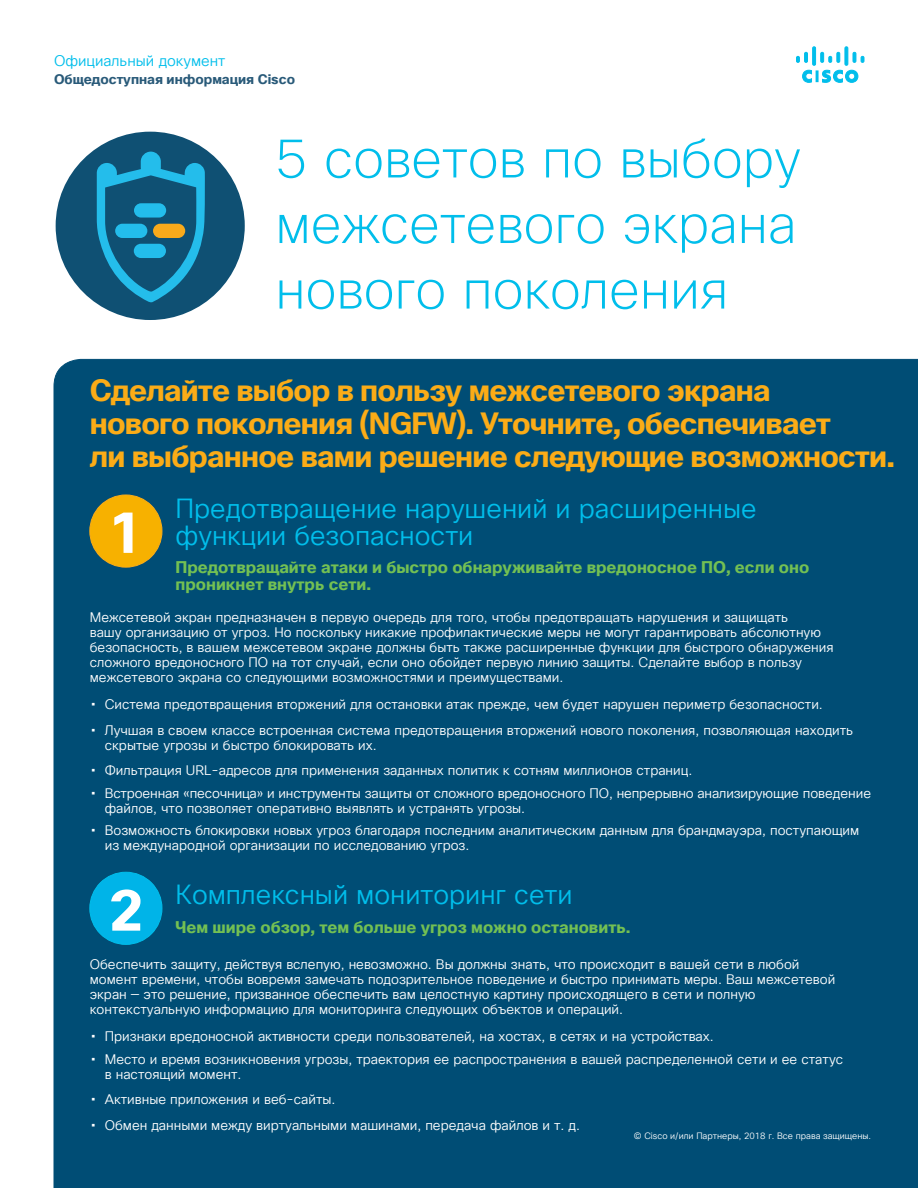
<style>
.page{position:relative;width:918px;height:1188px;background:#fff}
.page>*{position:absolute;margin:0;border:0;box-sizing:border-box;transform-origin:0 0}
.Paragraph_Style2{font:700 57.6px "Cisco Sans TT";color:#fff}
.Paragraph_Style2-2{font:200 54px/65.6px "Cisco Sans TT";color:#01beeb;text-align:justify}
.Paragraph_Style1{font:700 30px/33px "Cisco Sans TT";letter-spacing:-.025em;color:#fbac17}
.Paragraph_Style3{font:27px/27px "Cisco Sans TT Light";color:#01beeb}
.Paragraph_Style2-3{font:700 16.5px/16.5px "Cisco Sans TT";color:#73c053}
.t1{font:15px "Cisco Sans TT Light";color:#01beeb}
.Paragraph_Style4{font:13.5px/15px "Cisco Sans TT Light";color:#fff}
.t2{font:700 13.5px "Cisco Sans TT";color:#295a79}
.Paragraph_Style2-4{font:9px "Cisco Sans TT Light";color:#fefefe}
.s1{font-family:"Cisco Sans TT";font-size:15px}
</style>
<div class="page">
<svg style="left:796px;top:47px;width:68px;height:35px"></svg>
<div style="left:54px;top:359px;width:864px;height:829px;background:#004d75"></div>
<div style="left:56px;top:132px;width:189px;height:188px;background:#0f5073;border-radius:50%"></div>
<svg style="left:88px;top:143px;width:126px;height:168px"></svg>
<div style="left:153px;top:224px;width:32px;height:14px;background:#f8aa1b;border-radius:7px"></div>
<svg style="left:90px;top:495px;width:72px;height:72px;background:#c69d17"></svg>
<svg style="left:90px;top:872px;width:72px;height:72px;background:#00a0d1"></svg>
<p class="t1" style="left:54px;top:51px;width:173px">Официальный документ</p>
<p class="t2" style="left:54px;top:70px;width:243px">Общедоступная информация Cisco</p>
<p class="Paragraph_Style2-2" style="left:275px;top:127px;width:527px">5 советов по выбору межсетевого экрана нового поколения</p>
<p class="Paragraph_Style1" style="left:90px;top:375px;width:807px">Сделайте выбор в пользу межсетевого экрана<br>нового поколения (NGFW). Уточните, обеспечивает<br>ли выбранное вами решение следующие возможности.</p>
<p class="Paragraph_Style2" style="left:109px;top:495px;width:36px">1</p>
<p class="Paragraph_Style3" style="left:175px;top:496px;width:583px">Предотвращение нарушений и расширенные функции безопасности</p>
<p class="Paragraph_Style2-3" style="left:175px;top:560px;width:635px">Предотвращайте атаки и быстро обнаруживайте вредоносное ПО, если оно проникнет внутрь сети.</p>
<p class="Paragraph_Style4" style="left:90px;top:610px;width:745px">Межсетевой экран предназначен в первую очередь для того, чтобы предотвращать нарушения и защищать<br>вашу организацию от угроз. Но поскольку никакие профилактические меры не могут гарантировать абсолютную безопасность, в вашем межсетевом экране должны быть также расширенные функции для быстрого обнаружения сложного вредоносного ПО на тот случай, если оно обойдет первую линию защиты. Сделайте выбор в пользу межсетевого экрана со следующими возможностями и преимуществами.</p>
<p class="Paragraph_Style4" style="left:91px;top:698px;width:733px"><span class="s1">•</span> Система предотвращения вторжений для остановки атак прежде, чем будет нарушен периметр безопасности.</p>
<p class="Paragraph_Style4" style="left:105px;top:723px;width:750px;text-indent:-14px"><span class="s1">•</span> Лучшая в своем классе встроенная система предотвращения вторжений нового поколения, позволяющая находить скрытые угрозы и быстро блокировать их.</p>
<p class="Paragraph_Style4" style="left:91px;top:764px;width:603px"><span class="s1">•</span> Фильтрация URL-адресов для применения заданных политик к сотням миллионов страниц.</p>
<p class="Paragraph_Style4" style="left:105px;top:786px;width:768px;text-indent:-13px"><span class="s1">•</span> Встроенная «песочница» и инструменты защиты от сложного вредоносного ПО, непрерывно анализирующие поведение файлов, что позволяет оперативно выявлять и устранять угрозы.</p>
<p class="Paragraph_Style4" style="left:105px;top:824px;width:756px;text-indent:-13px"><span class="s1">•</span> Возможность блокировки новых угроз благодаря последним аналитическим данным для брандмауэра, поступающим из международной организации по исследованию угроз.</p>
<p class="Paragraph_Style2" style="left:109px;top:873px;width:36px">2</p>
<p class="Paragraph_Style3" style="left:175px;top:882px;width:399px">Комплексный мониторинг сети</p>
<p class="Paragraph_Style2-3" style="left:175px;top:919px;width:457px">Чем шире обзор, тем больше угроз можно остановить.</p>
<p class="Paragraph_Style4" style="left:90px;top:957px;width:747px">Обеспечить защиту, действуя вслепую, невозможно. Вы должны знать, что происходит в вашей сети в любой момент времени, чтобы вовремя замечать подозрительное поведение и быстро принимать меры. Ваш межсетевой экран — это решение, призванное обеспечить вам целостную картину происходящего в сети и полную контекстуальную информацию для мониторинга следующих объектов и операций.</p>
<p class="Paragraph_Style4" style="left:91px;top:1030px;width:624px"><span class="s1">•</span> Признаки вредоносной активности среди пользователей, на хостах, в сетях и на устройствах.</p>
<p class="Paragraph_Style4" style="left:105px;top:1052px;width:740px;text-indent:-13px"><span class="s1">•</span> Место и время возникновения угрозы, траектория ее распространения в вашей распределенной сети и ее статус в настоящий момент.</p>
<p class="Paragraph_Style4" style="left:91px;top:1093px;width:246px"><span class="s1">•</span> Активные приложения и веб-сайты.</p>
<p class="Paragraph_Style4" style="left:91px;top:1118px;width:490px"><span class="s1">•</span> Обмен данными между виртуальными машинами, передача файлов и т. д.</p>
<p class="Paragraph_Style2-4" style="left:634px;top:1130px;width:239px">© Cisco и/или Партнеры, 2018 г. Все права защищены.</p>
</div>
